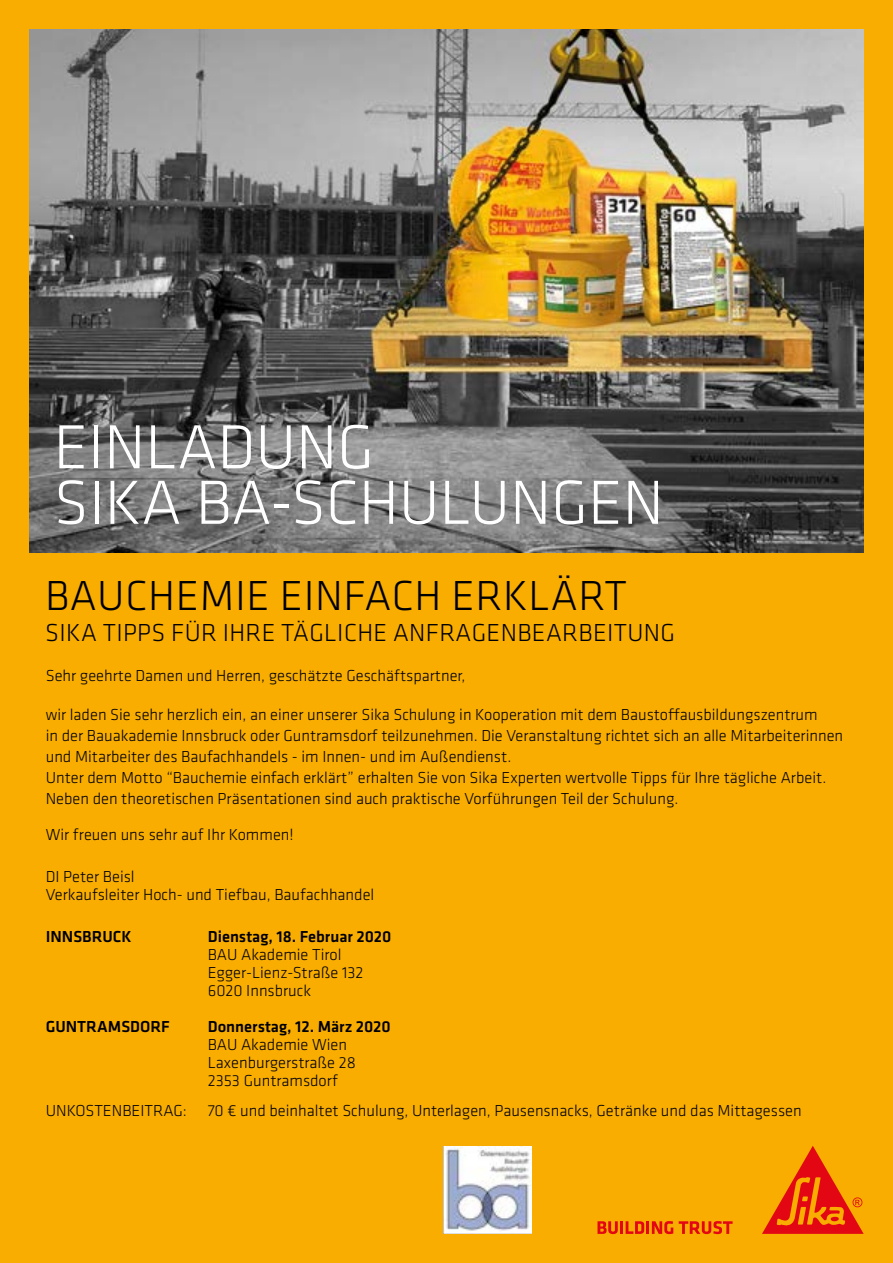
<style>
.page{position:relative;width:893px;height:1263px;background:#f8ad00}
.page>*{position:absolute;margin:0;border:0;box-sizing:border-box;transform-origin:0 0}
.t1{font:300 64.5px/55.5px "Klavika";color:#fff}
.t2{font:300 43.5px "Klavika";letter-spacing:.015em;color:#000}
.t3{font:300 25.5px "Klavika";letter-spacing:.015em;color:#000}
.t4{font:300 16.5px/18px "Klavika";color:#000}
.t5{font:500 16.5px "Klavika";color:#000}
</style>
<div class="page">
<svg style="left:597px;top:1221px;width:76px;height:13px"></svg>
<svg style="left:679px;top:1221px;width:54px;height:13px"></svg>
<svg style="left:762px;top:1146px;width:102px;height:88px"></svg>
<img style="left:30px;top:30px;width:833px;height:523px">
<img style="left:443px;top:1146px;width:88px;height:87px">
<h1 class="t1" style="left:54px;top:418px;width:612px">EINLADUNG<br>SIKA BA-SCHULUNGEN</h1>
<h2 class="t2" style="left:45px;top:569px;width:583px">BAUCHEMIE EINFACH ERKLÄRT</h2>
<h3 class="t3" style="left:45px;top:617px;width:631px">SIKA TIPPS FÜR IHRE TÄGLICHE ANFRAGENBEARBEITUNG</h3>
<p class="t4" style="left:46px;top:666px;width:421px">Sehr geehrte Damen und Herren, geschätzte Geschäftspartner,</p>
<p class="t4" style="left:46px;top:704px;width:799px;line-height:21px">wir laden Sie sehr herzlich ein, an einer unserer Sika Schulung in Kooperation mit dem Baustoffausbildungszentrum<br>in der Bauakademie Innsbruck oder Guntramsdorf teilzunehmen. Die Veranstaltung richtet sich an alle Mitarbeiterinnen und Mitarbeiter des Baufachhandels - im Innen- und im Außendienst.<br>Unter dem Motto “Bauchemie einfach erklärt” erhalten Sie von Sika Experten wertvolle Tipps für Ihre tägliche Arbeit.<br>Neben den theoretischen Präsentationen sind auch praktische Vorführungen Teil der Schulung.</p>
<p class="t4" style="left:46px;top:825px;width:249px">Wir freuen uns sehr auf Ihr Kommen!</p>
<p class="t4" style="left:46px;top:867px;width:330px">DI Peter Beisl<br>Verkaufsleiter Hoch- und Tiefbau, Baufachhandel</p>
<p class="t5" style="left:46px;top:925px;width:87px">INNSBRUCK</p>
<p class="t5" style="left:208px;top:925px;width:185px">Dienstag, 18. Februar 2020</p>
<p class="t4" style="left:208px;top:945px;width:157px">BAU Akademie Tirol<br>Egger-Lienz-Straße 132<br>6020 Innsbruck</p>
<p class="t5" style="left:46px;top:1015px;width:126px">GUNTRAMSDORF</p>
<p class="t5" style="left:208px;top:1015px;width:185px">Donnerstag, 12. März 2020</p>
<p class="t4" style="left:208px;top:1035px;width:150px">BAU Akademie Wien<br>Laxenburgerstraße 28<br>2353 Guntramsdorf</p>
<p class="t4" style="left:46px;top:1101px;width:143px">UNKOSTENBEITRAG:</p>
<p class="t4" style="left:208px;top:1101px;width:595px">70 € und beinhaltet Schulung, Unterlagen, Pausensnacks, Getränke und das Mittagessen</p>
</div>
